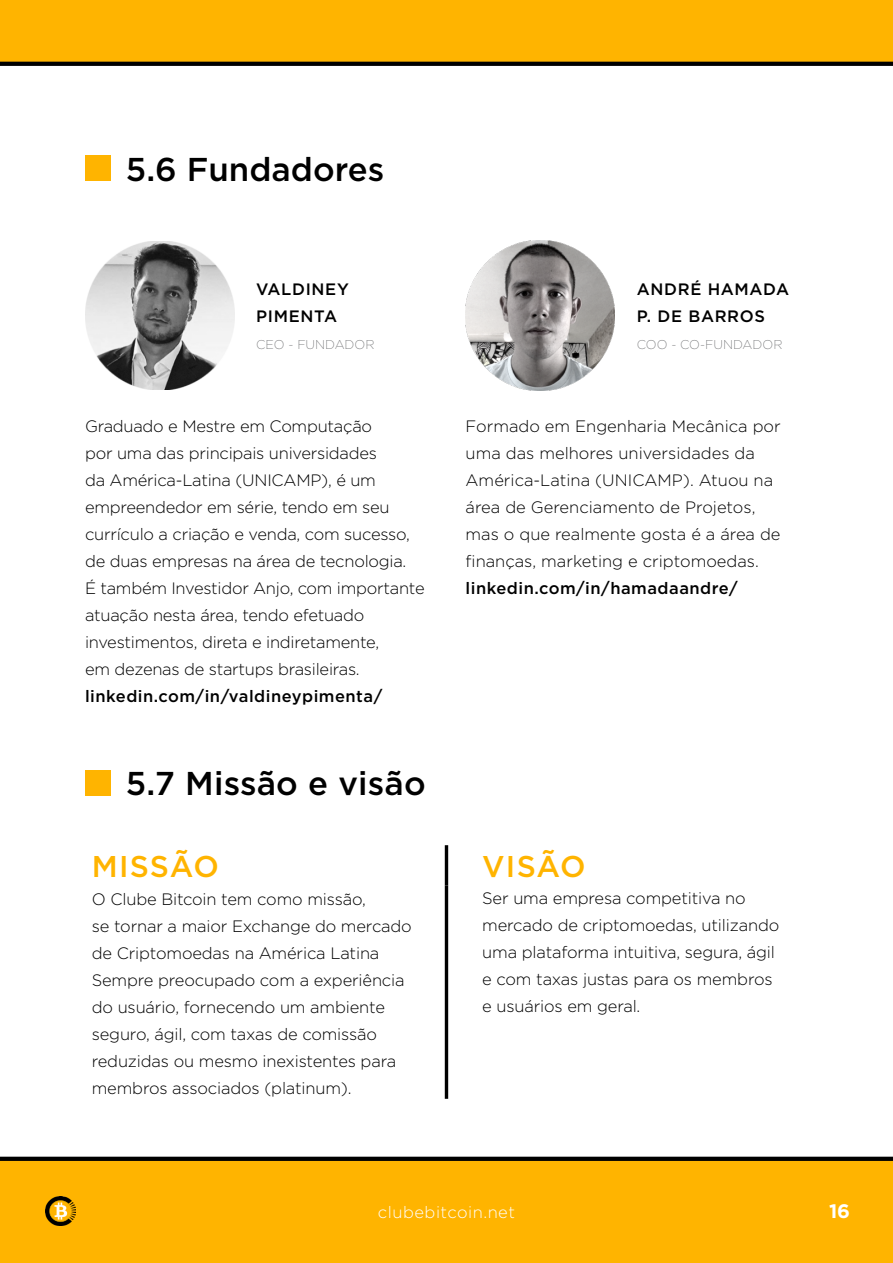
<style>
.page{position:relative;width:893px;height:1263px;background:#fff}
.page>*{position:absolute;margin:0;border:0;box-sizing:border-box;transform-origin:0 0}
.t1{font:500 33px "Gotham";color:#000}
.t2{font:500 30px "Gotham";letter-spacing:.025em;color:#ffb400}
.t3{font:700 19.5px "Gotham";color:#fff}
.t4{font:300 16.5px/27px "Gotham";letter-spacing:-.01em;color:#000}
.t5{font:500 16.5px/27px "Gotham";letter-spacing:.03em;color:#000}
.t6{font:300 16.5px "Gotham";letter-spacing:.03em;color:#fff}
.t7{font:200 12.75px "Gotham";letter-spacing:.005em;color:#636466}
</style>
<div class="page">
<div style="left:0;top:1159px;width:893px;height:104px;background:#ffb400"></div>
<div style="left:0;top:0;width:893px;height:63px;background:#ffb400"></div>
<svg style="left:0;top:62px;width:893px;height:4px;background:#050505"></svg>
<svg style="left:0;top:1157px;width:893px;height:4px;background:#030200"></svg>
<img style="left:45px;top:1196px;width:30px;height:30px">
<div style="left:85px;top:155px;width:25px;height:26px;background:#ffb400"></div>
<div style="left:85px;top:770px;width:25px;height:25px;background:#ffb400"></div>
<img style="left:85px;top:241px;width:150px;height:148px">
<img style="left:466px;top:241px;width:149px;height:149px">
<hr style="left:445px;top:845px;width:3px;height:40px;background:#000">
<hr style="left:445px;top:885px;width:3px;height:214px;background:#000">
<h1 class="t1" style="left:126px;top:147px;width:260px">5.6 Fundadores</h1>
<p class="t5" style="left:256px;top:275px;width:94px">Valdi ney<br>Pi menta</p>
<p class="t7" style="left:256px;top:337px;width:120px">CEO - FUNDADO R</p>
<p class="t4" style="left:85px;top:413px;width:294px">G raduado e Mestre em Computação por uma das principais universidades da América-Latina (UNICAM</p>
<p class="t4" style="left:85px;top:467px;width:341px;text-indent:225px">P), é um empreendedor em série, tendo em seu currículo a criação e venda, com sucesso, de duas empresas na área de tecnologia.<br>É também I nvestidor Anjo, com importante atuação nesta área, tendo efetuado investimentos, direta e indiretamente,<br>em dezenas de startups brasileiras.</p>
<p class="t5" style="left:85px;top:683px;width:299px">linkedin.com/in/valdineypimenta/</p>
<h1 class="t1" style="left:126px;top:762px;width:301px">5.7 M issão e visão</h1>
<p class="t5" style="left:637px;top:275px;width:150px">André Hamada<br>P. de Barro</p>
<p class="t5" style="left:754px;top:302px;width:12px">s</p>
<p class="t7" style="left:637px;top:337px;width:147px">COO - CO-FUNDADO R</p>
<p class="t4" style="left:466px;top:413px;width:317px">Formado em Engenharia Mecânica por uma das melhores universidades da<br>América-Latina (UNICAM</p>
<p class="t4" style="left:466px;top:467px;width:316px;text-indent:206px">P). Atuou na área de Gerenciamento de Projetos, mas o que realmente gosta é a área de finanças, marketing e criptomoedas.</p>
<p class="t5" style="left:466px;top:575px;width:274px">linkedin.com/in/hamadaandre/</p>
<h2 class="t2" style="left:92px;top:847px;width:123px">mi ssão</h2>
<h2 class="t2" style="left:482px;top:847px;width:105px">vi sÃO</h2>
<p class="t4" style="left:92px;top:885px;width:322px">O Clube Bitcoin tem como missão,<br>se tornar a maior Exchange do mercado de Criptomoedas na América Latina Sempre preocupado com a experiência do usuário, fornecendo um ambiente seguro, ágil, com taxas de comissão reduzidas ou mesmo inexistentes para membros associados (platinum).</p>
<p class="t4" style="left:482px;top:885px;width:299px">Ser uma empresa competitiva no mercado de criptomoedas, utilizando uma plataforma intuitiva, segura, ágil e com taxas justas para os membros e usuários em geral.</p>
<p class="t6" style="left:378px;top:1201px;width:139px">clubebitcoin.net</p>
<p class="t3" style="left:829px;top:1198px;width:22px">16</p>
</div>
